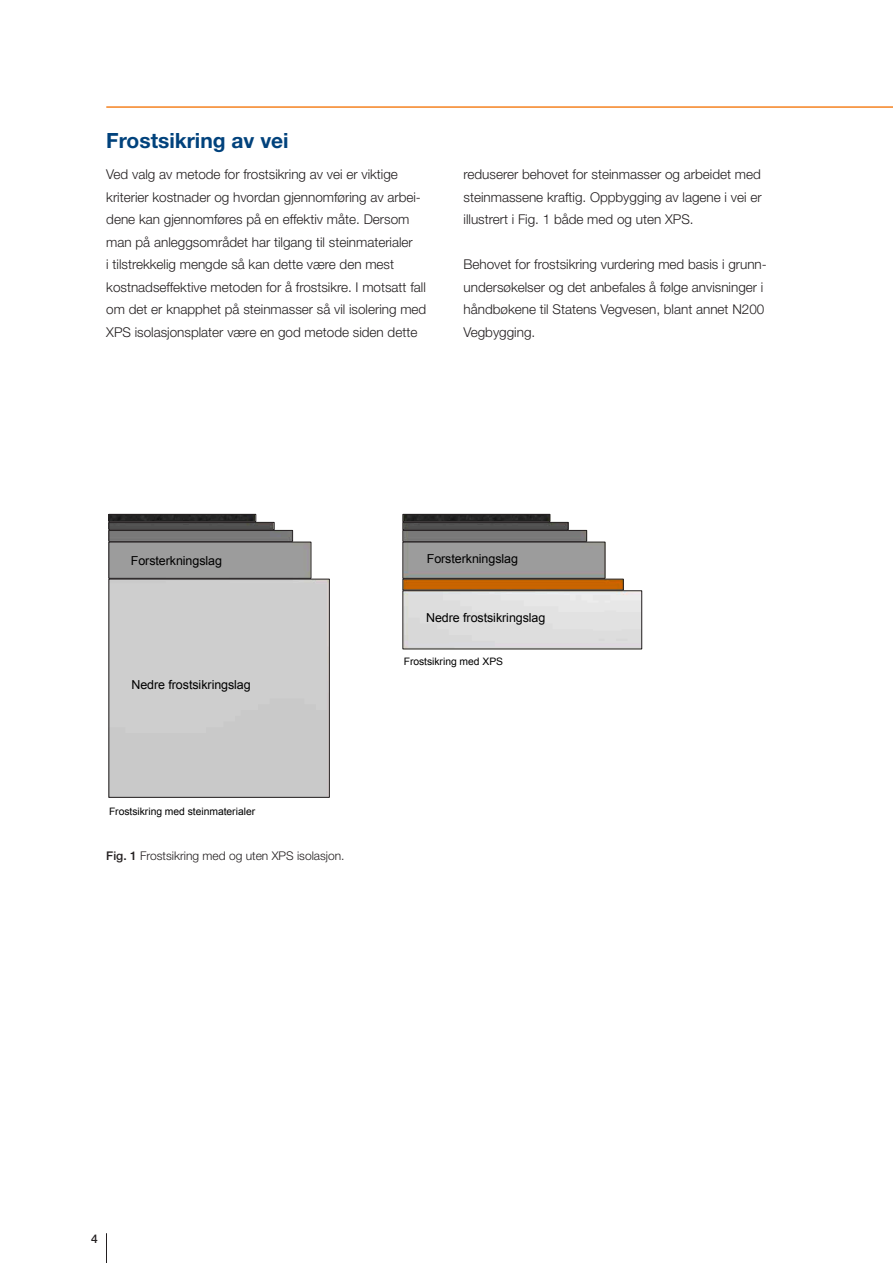
<style>
.page{position:relative;width:893px;height:1263px;background:#fff}
.page>*{position:absolute;margin:0;border:0;box-sizing:border-box;transform-origin:0 0}
.t1{font:700 21px "Helvetica Neue";color:#01427c}
.t2{font:300 13.5px/22.5px "Helvetica Neue";color:#231f20}
.t3{font:12.45px "Arial";letter-spacing:-.005em;color:#000}
.t4{font:300 12px "Helvetica Neue";color:#231f20}
.t5{font:500 12px "Helvetica Neue";color:#231f20}
.t6{font:10.2px "Arial";letter-spacing:-.005em;color:#000}
.s1{font-weight:500}
</style>
<div class="page">
<svg style="left:108px;top:513px;width:535px;height:285px"></svg>
<hr style="left:106px;top:106px;width:787px;height:2px;background:#f58220">
<hr style="left:106px;top:1233px;width:1px;height:30px;background:#231f20">
<h1 class="t1" style="left:106px;top:128px;width:184px">Frostsikring av vei</h1>
<p class="t2" style="left:106px;top:163px;width:322px">Ved valg av metode for frostsikring av vei er viktige kriterier kostnader og hvordan gjennomføring av arbei&shy;dene kan gjennomføres på en effektiv måte. Dersom man på anleggsområdet har tilgang til steinmaterialer<br>i tilstrekkelig mengde så kan dette være den mest kostnadseffektive metoden for å frostsikre. I motsatt fall om det er knapphet på steinmasser så vil isolering med XPS isolasjonsplater være en god metode siden dette</p>
<p class="t2" style="left:463px;top:163px;width:300px;text-align:justify">reduserer behovet for steinmasser og arbeidet med steinmassene kraftig. Oppbygging av lagene i vei er illustrert i Fig. 1 både med og uten XPS.</p>
<p class="t2" style="left:463px;top:253px;width:305px">Behovet for frostsikring vurdering med basis i grunn&shy;undersøkelser og det anbefales å følge anvisninger i håndbøkene til Statens Vegvesen, blant annet N200<br>Vegbygging.</p>
<p class="t3" style="left:131px;top:552px;width:93px">Forsterkningslag</p>
<p class="t3" style="left:427px;top:551px;width:93px">Forsterkningslag</p>
<p class="t3" style="left:426px;top:610px;width:121px">Nedre frostsikringslag</p>
<p class="t3" style="left:132px;top:676px;width:121px">Nedre frostsikringslag</p>
<p class="t6" style="left:109px;top:805px;width:148px">Frostsikring med steinmaterialer</p>
<p class="t4" style="left:106px;top:848px;width:240px"><span class="s1">Fig. 1</span> Frostsikring med og uten XPS isolasjon.</p>
<p class="t6" style="left:404px;top:654px;width:101px">Frostsikring med XPS</p>
<p class="t5" style="left:91px;top:1231px;width:8px">4</p>
</div>
